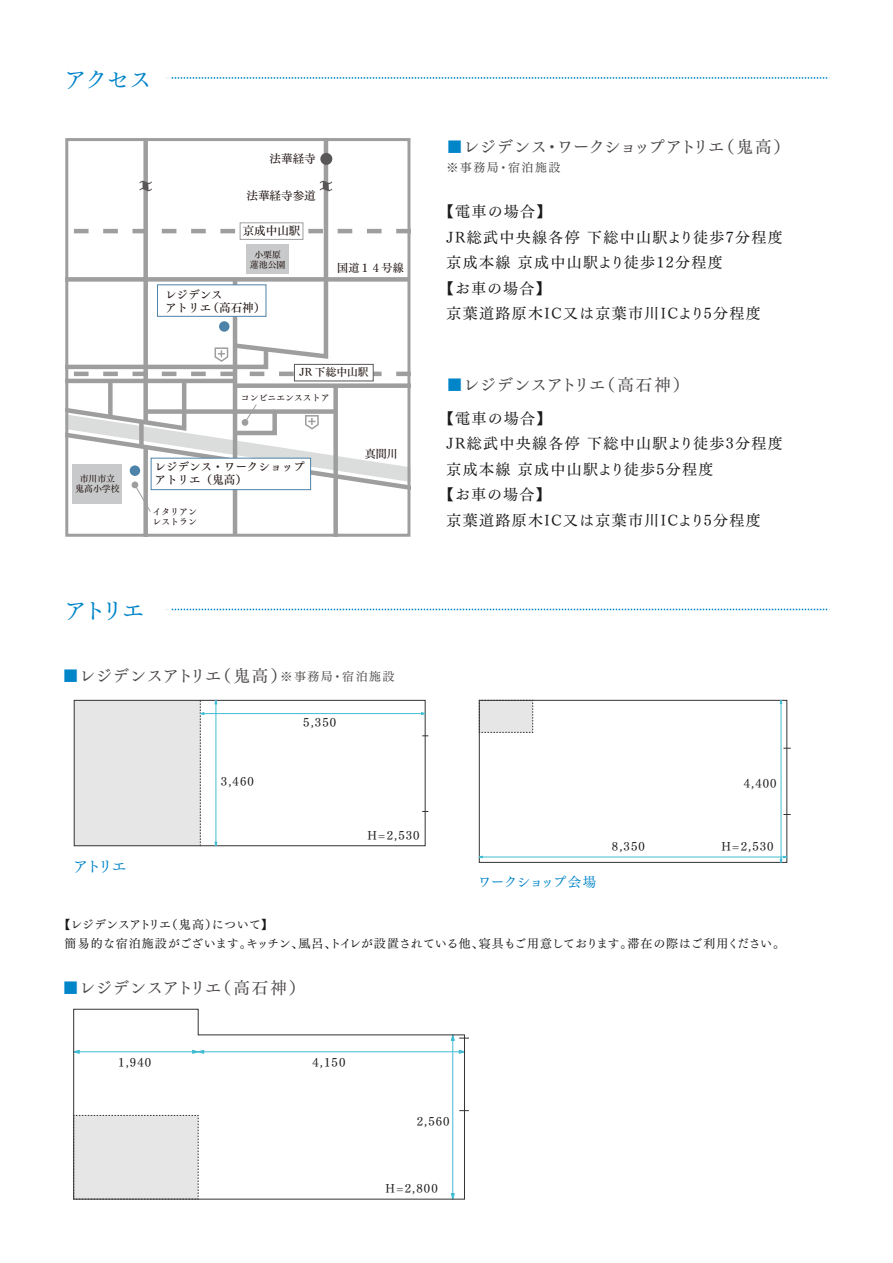
<style>
.page{position:relative;width:893px;height:1263px;background:#fff}
.page>*{position:absolute;margin:0;border:0;box-sizing:border-box;transform-origin:0 0}
.t1{font:22.5px "Tsuku Min Pr 5 M";letter-spacing:-.055em;color:#0085c9}
.t2{font:16.5px "Tsuku Min Pr 5 M";letter-spacing:.01em;color:#4c4948}
.t3{font:16.5px "Tsuku Min Pr 5 M";letter-spacing:-.03em;color:#4c4948}
.t4{font:15px "Tsuku Min Pr 5 M";letter-spacing:.09em;color:#1a1a1a}
.t5{font:15px "Tsuku Min Pr 5 M";color:#0085c9}
.t6{font:13.5px "Tsuku Min Pr 5 M";letter-spacing:-.045em;color:#0085c9}
.t7{font:12px/19.5px "Tsuku Min Pr 5 M";letter-spacing:-.005em;color:#1a1a1a}
.t8{font:12px "Tsuku Min Pr 5 M";letter-spacing:.05em;color:#1a1a1a}
.t9{font:12px "Tsuku Min Pr 5 M";letter-spacing:.12em;color:#4c4948}
.t10{font:11.55px/13.4px "Tsuku Min Pr 5 D";color:#231815}
.t11{font:11.1px "Tsuku Min Pr 5 D";color:#231815}
.t12{font:10.8px "Tsuku Min Pr 5 D";color:#231815}
.t13{font:8.85px/9.9px "Tsuku Min Pr 5 D";color:#231815;text-align:center}
.s1{color:#0085c9}
.s2{font-size:12px}
</style>
<div class="page">
<svg style="left:171px;top:77px;width:659px;height:2px"></svg>
<svg style="left:167px;top:609px;width:663px;height:1px"></svg>
<div style="left:74px;top:700px;width:126px;height:146px;background:#e6e6e6"></div>
<div style="left:74px;top:700px;width:351px;height:146px;border:1px solid #333"></div>
<div style="left:479px;top:700px;width:308px;height:162px;border:1px solid #333"></div>
<hr style="left:781px;top:700px;width:1px;height:162px;background:#43bcd2">
<svg style="left:780px;top:856px;width:7px;height:7px"></svg>
<hr style="left:479px;top:857px;width:308px;height:1px;background:#43bcd2">
<svg style="left:479px;top:700px;width:54px;height:33px;background:#dadada"></svg>
<svg style="left:73px;top:1009px;width:392px;height:190px"></svg>
<svg style="left:200px;top:700px;width:4px;height:146px"></svg>
<hr style="left:200px;top:713px;width:225px;height:1px;background:#43bcd2">
<hr style="left:216px;top:700px;width:1px;height:146px;background:#43bcd2">
<hr style="left:233px;top:279px;width:4px;height:256px;background:#9e9e9f">
<div style="left:333px;top:386px;width:5px;height:151px;background:#9e9e9f"></div>
<div style="left:143px;top:447px;width:5px;height:90px;background:#9e9e9f"></div>
<svg style="left:69px;top:142px;width:337px;height:371px"></svg>
<div style="left:65px;top:138px;width:345px;height:399px;border:3px solid #9e9e9f"></div>
<div style="left:157px;top:284px;width:109px;height:33px;background:#fff;border:1px solid #4d83a8"></div>
<div style="left:151px;top:458px;width:160px;height:32px;background:#fff;border:1px solid #4d83a8"></div>
<div style="left:321px;top:154px;width:11px;height:10px;background:#595757;border-radius:50%"></div>
<div style="left:320px;top:153px;width:12px;height:12px;border:2px solid #595757;border-radius:50%"></div>
<h1 class="t1" style="left:64px;top:59px;width:89px">アクセス</h1>
<p class="t10" style="left:270px;top:150px;width:48px">法華経寺</p>
<p class="t10" style="left:246px;top:188px;width:71px">法華経寺参道</p>
<p class="t10" style="left:243px;top:222px;width:59px">京成中山駅</p>
<p class="t13" style="left:250px;top:249px;width:37px">小栗原蓮池公園</p>
<p class="t10" style="left:165px;top:287px;width:102px">レジデンス<br>アトリエ（高石神）</p>
<p class="t11" style="left:337px;top:258px;width:68px">国道１４号線</p>
<p class="t12" style="left:300px;top:363px;width:70px">JR 下総中山駅</p>
<p class="t13" style="left:241px;top:392px;width:90px">コンビニエンスストア</p>
<p class="t11" style="left:365px;top:444px;width:35px">真間川</p>
<p class="t13" style="left:75px;top:473px;width:46px">市川市立鬼高小学校</p>
<p class="t10" style="left:154px;top:458px;width:152px">レジデンス・ワークショップアトリエ（鬼高）</p>
<p class="t13" style="left:153px;top:506px;width:46px;text-align:left">イタリアンレストラン</p>
<p class="t3" style="left:446px;top:132px;width:345px"><span class="s1">■</span>レジデンス・ワークショップアトリエ（鬼高）</p>
<p class="t9" style="left:446px;top:157px;width:115px">※事務局・宿泊施設</p>
<p class="t4" style="left:439px;top:198px;width:114px">【電車の場合】</p>
<p class="t4" style="left:446px;top:223px;width:338px">JR総武中央線各停 下総中山駅より徒歩7分程度</p>
<p class="t4" style="left:446px;top:249px;width:278px">京成本線 京成中山駅より徒歩12分程度</p>
<p class="t4" style="left:439px;top:274px;width:113px">【お車の場合】</p>
<p class="t4" style="left:446px;top:300px;width:316px">京葉道路原木IC又は京葉市川ICより5分程度</p>
<p class="t2" style="left:446px;top:370px;width:244px"><span class="s1">■</span>レジデンスアトリエ（高石神）</p>
<p class="t4" style="left:439px;top:405px;width:114px">【電車の場合】</p>
<p class="t4" style="left:446px;top:430px;width:338px">JR総武中央線各停 下総中山駅より徒歩3分程度</p>
<p class="t4" style="left:446px;top:456px;width:269px">京成本線 京成中山駅より徒歩5分程度</p>
<p class="t4" style="left:439px;top:481px;width:113px">【お車の場合】</p>
<p class="t4" style="left:446px;top:507px;width:316px">京葉道路原木IC又は京葉市川ICより5分程度</p>
<h1 class="t1" style="left:64px;top:590px;width:82px">アトリエ</h1>
<p class="t2" style="left:62px;top:661px;width:334px"><span class="s1">■</span>レジデンスアトリエ（鬼高）<span class="s2">※事務局・宿泊施設</span></p>
<p class="t5" style="left:73px;top:852px;width:55px">アトリエ</p>
<p class="t8" style="left:221px;top:770px;width:34px">3,460</p>
<p class="t8" style="left:303px;top:711px;width:34px">5,350</p>
<p class="t8" style="left:367px;top:825px;width:54px">H=2,530</p>
<p class="t6" style="left:478px;top:870px;width:120px">ワークショップ会場</p>
<p class="t8" style="left:612px;top:836px;width:34px">8,350</p>
<p class="t8" style="left:744px;top:773px;width:34px">4,400</p>
<p class="t8" style="left:721px;top:836px;width:54px">H=2,530</p>
<p class="t7" style="left:65px;top:913px;width:722px;text-indent:-6px">【レジデンスアトリエ（鬼高）について】<br>簡易的な宿泊施設がございます。キッチン、風呂、トイレが設置されている他、寝具もご用意しております。滞在の際はご利用ください。</p>
<p class="t2" style="left:62px;top:972px;width:244px"><span class="s1">■</span>レジデンスアトリエ（高石神）</p>
<p class="t8" style="left:118px;top:1052px;width:34px">1,940</p>
<p class="t8" style="left:312px;top:1052px;width:34px">4,150</p>
<p class="t8" style="left:417px;top:1110px;width:34px">2,560</p>
<p class="t8" style="left:385px;top:1177px;width:54px">H=2,800</p>
</div>
